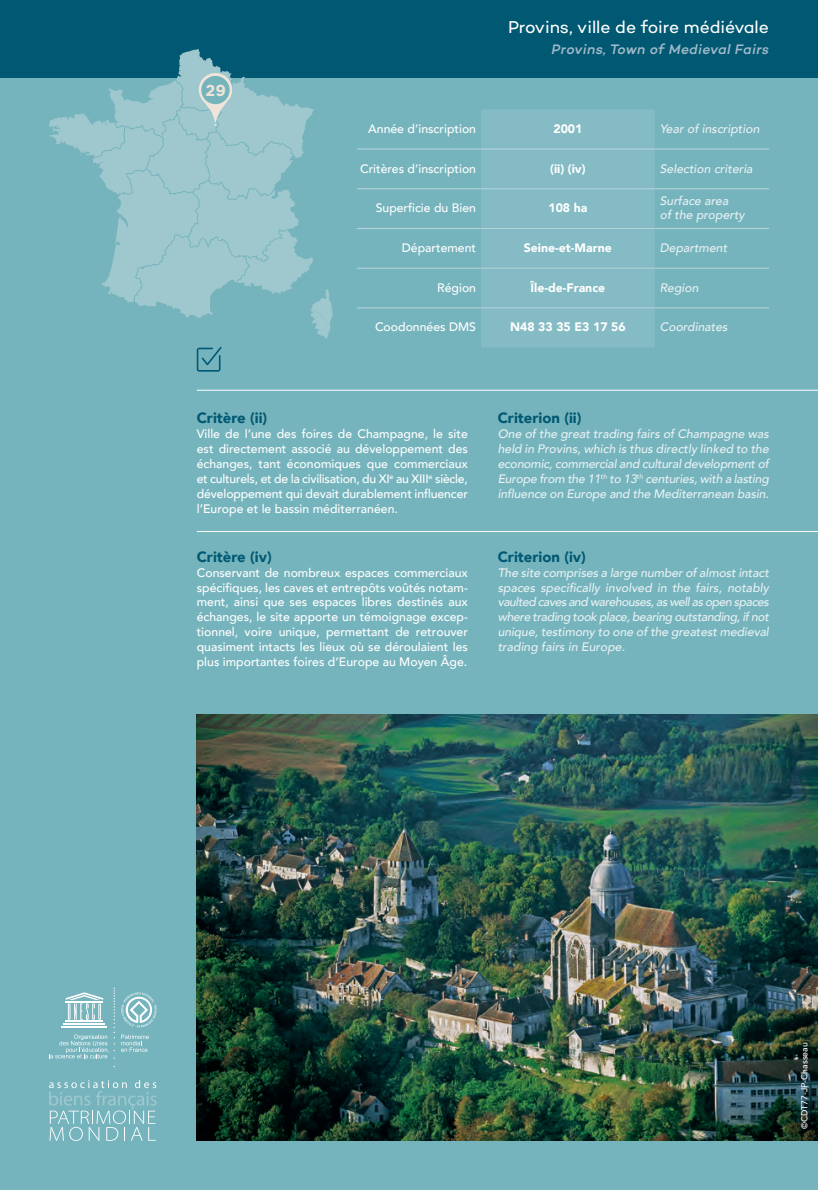
<style>
.page{position:relative;width:818px;height:1190px;background:#fff}
.page>*{position:absolute;margin:0;border:0;box-sizing:border-box;transform-origin:0 0}
.t1{font:17.5px "Campton";letter-spacing:-.005em;color:#fff}
.t2{font:700 15.92px "Gotham Rounded";color:#eee4d9}
.t3{font:900 14.88px "Avenir";color:#005872}
.t4{font:italic 500 14px "Campton";letter-spacing:.025em;color:#a1b9c9}
.t5{font:500 12.25px/14.9px "Avenir";color:#fff;text-align:justify}
.t6{font:italic 500 12.25px/14.9px "Avenir";color:#e8f1f3;text-align:justify}
.t7{font:900 12.25px "Avenir";color:#fff}
.t8{font:500 8.75px "Avenir";color:#fff}
</style>
<div class="page">
<div style="left:0;top:0;width:817px;height:1189px;background:#76b4bd"></div>
<div style="left:0;top:0;width:817px;height:78px;background:#005872"></div>
<svg style="left:197px;top:347px;width:25px;height:24px"></svg>
<hr style="left:197px;top:390px;width:620px;height:1px;background:#fff">
<svg style="left:121px;top:992px;width:36px;height:35px"></svg>
<svg style="left:121px;top:1034px;width:28px;height:17px"></svg>
<svg style="left:49px;top:987px;width:66px;height:71px"></svg>
<svg style="left:49px;top:1079px;width:108px;height:61px"></svg>
<svg style="left:312px;top:289px;width:20px;height:49px"></svg>
<svg style="left:49px;top:49px;width:265px;height:269px"></svg>
<svg style="left:94px;top:73px;width:200px;height:228px"></svg>
<div style="left:481px;top:110px;width:173px;height:237px;background:#84bbc4"></div>
<hr style="left:357px;top:149px;width:124px;height:1px;background:#b8d5db">
<hr style="left:481px;top:149px;width:173px;height:1px;background:#b8d5db">
<hr style="left:654px;top:149px;width:114px;height:1px;background:#b8d5db">
<hr style="left:357px;top:188px;width:124px;height:1px;background:#b8d5db">
<hr style="left:481px;top:188px;width:173px;height:1px;background:#b8d5db">
<hr style="left:654px;top:188px;width:114px;height:1px;background:#b8d5db">
<hr style="left:357px;top:228px;width:124px;height:1px;background:#b8d5db">
<hr style="left:481px;top:228px;width:173px;height:1px;background:#b8d5db">
<hr style="left:654px;top:228px;width:114px;height:1px;background:#b8d5db">
<hr style="left:357px;top:268px;width:124px;height:1px;background:#b8d5db">
<hr style="left:481px;top:268px;width:173px;height:1px;background:#b8d5db">
<hr style="left:654px;top:268px;width:114px;height:1px;background:#b8d5db">
<hr style="left:357px;top:307px;width:124px;height:1px;background:#b8d5db">
<hr style="left:481px;top:307px;width:173px;height:1px;background:#b8d5db">
<hr style="left:654px;top:307px;width:114px;height:1px;background:#b8d5db">
<hr style="left:197px;top:531px;width:620px;height:1px;background:#fff">
<img style="left:197px;top:714px;width:620px;height:426px">
<h2 class="t2" style="left:205px;top:79px;width:22px">29</h2>
<h1 class="t1" style="left:508px;top:16px;width:262px">Provins, ville de foire médiévale</h1>
<p class="t4" style="left:551px;top:41px;width:219px">Provins, Town of Medieval Fairs</p>
<p class="t5" style="left:368px;top:120px;width:109px">Année d’inscription</p>
<p class="t7" style="left:553px;top:118px;width:31px">2001</p>
<p class="t6" style="left:659px;top:121px;width:101px">Year of inscription</p>
<p class="t5" style="left:360px;top:160px;width:117px">Critères d’inscription</p>
<p class="t7" style="left:550px;top:158px;width:37px">(ii) (iv)</p>
<p class="t6" style="left:659px;top:161px;width:94px">Selection criteria</p>
<p class="t5" style="left:375px;top:200px;width:102px">Superficie du Bien</p>
<p class="t7" style="left:548px;top:197px;width:40px">108 ha</p>
<p class="t6" style="left:659px;top:194px;width:86px;line-height:14px">Surface area<br>of the property</p>
<p class="t5" style="left:402px;top:239px;width:76px">Département</p>
<p class="t7" style="left:523px;top:237px;width:89px">Seine-et-Marne</p>
<p class="t6" style="left:659px;top:240px;width:69px">Department</p>
<p class="t5" style="left:437px;top:279px;width:40px">Région</p>
<p class="t7" style="left:530px;top:277px;width:76px">Île-de-France</p>
<p class="t6" style="left:659px;top:280px;width:40px">Region</p>
<p class="t5" style="left:375px;top:319px;width:103px">Coodonnées DMS</p>
<p class="t7" style="left:510px;top:316px;width:117px">N48 33 35 E3 17 56</p>
<p class="t6" style="left:659px;top:320px;width:69px">Coordinates</p>
<p class="t3" style="left:197px;top:405px;width:72px">Critère (ii)</p>
<p class="t5" style="left:197px;top:426px;width:272px">Ville de l’une des foires de Champagne, le site est directement associé au développement des échanges, tant économiques que commerciaux et culturels, et de la civilisation, du XI<sup>e</sup> au XIII<sup>e</sup> siècle, développement qui devait durablement influencer l’Europe et le bassin méditerranéen.</p>
<p class="t3" style="left:197px;top:544px;width:76px">Critère (iv)</p>
<p class="t5" style="left:197px;top:564px;width:272px">Conservant de nombreux espaces commerciaux spécifiques, les caves et entrepôts voûtés notam&shy;ment, ainsi que ses espaces libres destinés aux échanges, le site apporte un témoignage excep&shy;tionnel, voire unique, permettant de retrouver quasiment intacts les lieux où se déroulaient les plus importantes foires d’Europe au Moyen Âge.</p>
<p class="t3" style="left:497px;top:405px;width:85px">Criterion (ii)</p>
<p class="t6" style="left:497px;top:427px;width:272px">One of the great trading fairs of Champagne was held in Provins, which is thus directly linked to the economic, commercial and cultural development of Europe from the 11<sup>th</sup> to 13<sup>th</sup> centuries, with a lasting influence on Europe and the Mediterranean basin.</p>
<p class="t3" style="left:497px;top:544px;width:90px">Criterion (iv)</p>
<p class="t6" style="left:497px;top:565px;width:272px">The site comprises a large number of almost intact spaces specifically involved in the fairs, notably vaulted caves and warehouses, as well as open spaces where trading took place, bearing outstanding, if not unique, testimony to one of the greatest medieval trading fairs in Europe.</p>
<p class="t8" style="left:796px;top:1129px;width:88px;rotate:-90deg">©CDT77-JP-Chasseau</p>
</div>
